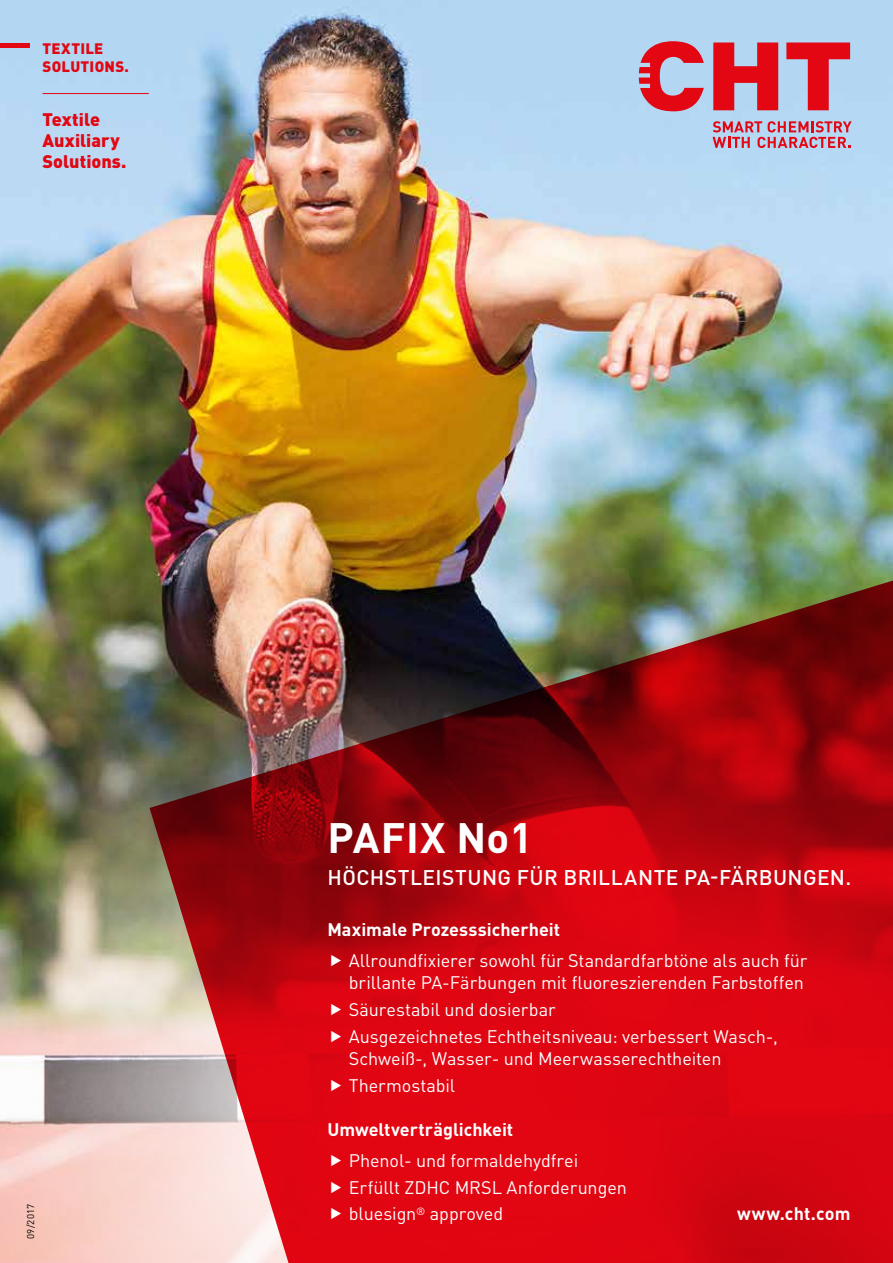
<style>
.page{position:relative;width:893px;height:1263px;background:#fff}
.page>*{position:absolute;margin:0;border:0;box-sizing:border-box;transform-origin:0 0}
.t1{font:700 42px "DIN Pro";letter-spacing:.01em;color:#fff}
.t2{font:500 21px "DIN Pro";letter-spacing:.015em;color:#fff}
.t3{font:18px/26.7px "DIN Pro";letter-spacing:-.005em;color:#fff}
.t4{font:700 18px "DIN Pro";color:#fff}
.t5{font:900 18px/21px "DIN Pro";color:#e30613}
.t6{font:900 15px/18px "DIN Pro";letter-spacing:.015em;color:#e30613}
.t7{font:9.75px "DIN Pro";color:#000}
</style>
<div class="page">
<img style="left:0;top:0;width:893px;height:661px">
<img style="left:0;top:661px;width:150px;height:602px">
<img style="left:150px;top:576px;width:743px;height:687px">
<svg style="left:713px;top:43px;width:65px;height:67px;background:#d63e4f"></svg>
<svg style="left:786px;top:43px;width:64px;height:67px;background:#ca7085"></svg>
<svg style="left:713px;top:121px;width:139px;height:27px;background:#c58ca2"></svg>
<svg style="left:639px;top:41px;width:65px;height:70px;background:#cb697d"></svg>
<div style="left:0;top:43px;width:30px;height:5px;background:#e30613"></div>
<hr style="left:43px;top:93px;width:106px;height:1px;background:#e30613">
<svg style="left:331px;top:954px;width:10px;height:12px"></svg>
<svg style="left:331px;top:1004px;width:10px;height:11px"></svg>
<svg style="left:331px;top:1030px;width:10px;height:12px"></svg>
<svg style="left:331px;top:1080px;width:10px;height:11px"></svg>
<svg style="left:331px;top:1154px;width:10px;height:12px"></svg>
<svg style="left:331px;top:1181px;width:10px;height:12px"></svg>
<svg style="left:331px;top:1208px;width:10px;height:11px"></svg>
<p class="t6" style="left:43px;top:39px;width:88px">TEXTILE<br>SOLUTIONS.</p>
<p class="t5" style="left:43px;top:109px;width:86px">Textile<br>Auxiliary<br>Solutions.</p>
<p class="t7" style="left:24px;top:1239px;width:36px;rotate:-90deg">09/2017</p>
<h1 class="t1" style="left:328px;top:809px;width:206px">PAFIX No1</h1>
<p class="t2" style="left:328px;top:863px;width:525px">HÖCHSTLEISTUNG FÜR BRILLANTE PA-FÄRBUNGEN.</p>
<p class="t4" style="left:327px;top:917px;width:234px">Maximale Prozesssicherheit</p>
<p class="t3" style="left:349px;top:948px;width:460px;line-height:22.5px">Allroundfixierer sowohl für Standardfarbtöne als auch für brillante PA-Färbungen mit fluoreszierenden Farbstoffen</p>
<p class="t3" style="left:349px;top:995px;width:431px">Säurestabil und dosierbar<br>Ausgezeichnetes Echtheitsniveau: verbessert Wasch-,</p>
<p class="t3" style="left:349px;top:1045px;width:374px">Schweiß-, Wasser- und Meerwasserechtheiten<br>Thermostabil</p>
<p class="t4" style="left:327px;top:1117px;width:187px">Umweltverträglichkeit</p>
<p class="t3" style="left:349px;top:1146px;width:280px">Phenol- und formaldehydfrei<br>Erfüllt ZDHC MRSL Anforderungen bluesign<sup>®</sup> approved</p>
<p class="t4" style="left:737px;top:1202px;width:115px">www.cht.com</p>
</div>
